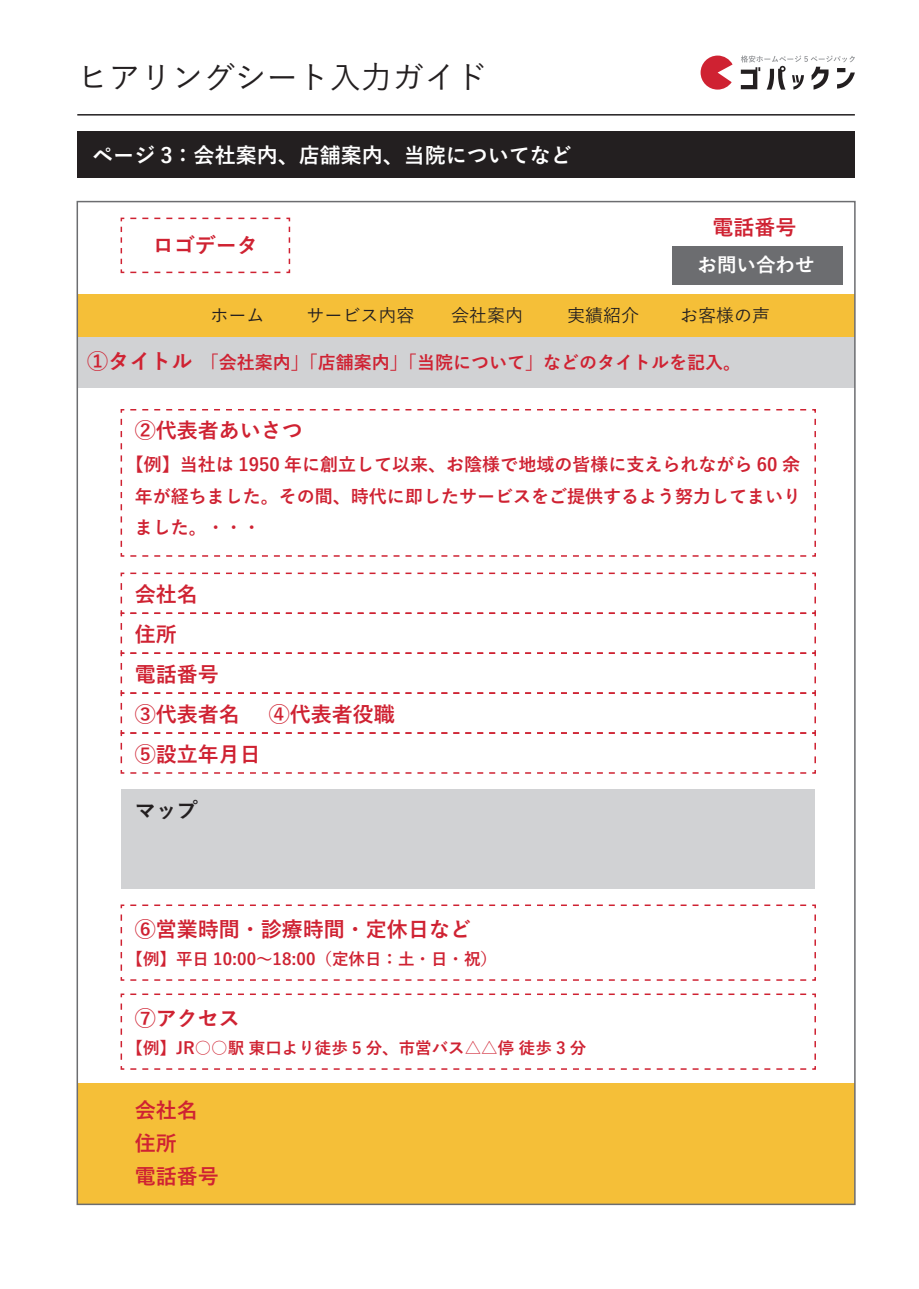
<style>
.page{position:relative;width:919px;height:1289px;background:#fff}
.page>*{position:absolute;margin:0;border:0;box-sizing:border-box;transform-origin:0 0}
.t1{font:500 31.5px "Yu Go";color:#231f20}
.t2{font:700 21px/39.9px "Yu Go";color:#cf2232}
.t3{font:700 21px "Yu Go";color:#fff}
.t4{font:700 21px "Yu Go";color:#231f20}
.t5{font:700 19.5px "Yu Go";color:#fff}
.t6{font:700 18px/31.5px "Yu Go";color:#cf2232;text-align:justify}
.t7{font:500 18px "Yu Go";color:#231f20}
.t8{font:700 16.5px "Yu Go";color:#cf2232}
</style>
<div class="page">
<div style="left:77px;top:294px;width:777px;height:43px;background:#f5bf38"></div>
<div style="left:77px;top:1083px;width:777px;height:121px;background:#f5bf38"></div>
<div style="left:77px;top:337px;width:777px;height:51px;background:#d1d2d4"></div>
<div style="left:77px;top:131px;width:777px;height:47px;background:#231f20"></div>
<svg style="left:700px;top:56px;width:32px;height:34px"></svg>
<svg style="left:740px;top:55px;width:114px;height:35px"></svg>
<hr style="left:77px;top:114px;width:777px;height:2px;background:#231f20">
<div style="left:672px;top:246px;width:170px;height:38px;background:#6c6d70"></div>
<svg style="left:120px;top:217px;width:171px;height:57px"></svg>
<svg style="left:120px;top:409px;width:696px;height:148px"></svg>
<svg style="left:120px;top:572px;width:696px;height:202px"></svg>
<div style="left:121px;top:788px;width:694px;height:100px;background:#d1d2d4"></div>
<svg style="left:120px;top:904px;width:696px;height:77px"></svg>
<svg style="left:120px;top:993px;width:696px;height:77px"></svg>
<h1 class="t1" style="left:77px;top:48px;width:411px">ヒアリングシート入力ガイド</h1>
<p class="t3" style="left:92px;top:143px;width:481px">ページ 3：会社案内、店舗案内、当院についてなど</p>
<p class="t2" style="left:153px;top:226px;width:106px">ロゴデータ</p>
<p class="t2" style="left:712px;top:208px;width:85px">電話番号</p>
<p class="t5" style="left:697px;top:254px;width:118px">お問い合わせ</p>
<p class="t2" style="left:87px;top:342px;width:106px">①タイトル</p>
<p class="t7" style="left:210px;top:298px;width:55px">ホーム</p>
<p class="t7" style="left:306px;top:298px;width:109px">サービス内容</p>
<p class="t7" style="left:451px;top:298px;width:73px">会社案内</p>
<p class="t7" style="left:567px;top:298px;width:73px">実績紹介</p>
<p class="t7" style="left:680px;top:298px;width:91px">お客様の声</p>
<p class="t6" style="left:201px;top:347px;width:541px">「会社案内」「店舗案内」「当院について」などのタイトルを記入。</p>
<p class="t2" style="left:135px;top:411px;width:169px">②代表者あいさつ</p>
<p class="t6" style="left:135px;top:449px;width:668px;text-indent:-9px">【例】当社は 1950 年に創立して以来、お陰様で地域の皆様に支えられながら 60 余年が経ちました。その間、時代に即したサービスをご提供するよう努力してまいりました。・・・</p>
<p class="t2" style="left:135px;top:574px;width:85px">会社名住所<br>電話番号</p>
<p class="t2" style="left:135px;top:694px;width:106px">③代表者名</p>
<p class="t2" style="left:269px;top:694px;width:127px">④代表者役職</p>
<p class="t2" style="left:135px;top:734px;width:127px">⑤設立年月日</p>
<p class="t4" style="left:135px;top:798px;width:64px">マップ</p>
<p class="t2" style="left:135px;top:909px;width:337px">⑥営業時間・診療時間・定休日など</p>
<p class="t8" style="left:127px;top:949px;width:372px">【例】平日 10:00～18:00（定休日：土・日・祝）</p>
<p class="t2" style="left:135px;top:998px;width:106px">⑦アクセス</p>
<p class="t8" style="left:127px;top:1038px;width:461px">【例】JR○○駅 東口より徒歩 5 分、市営バス△△停 徒歩 3 分</p>
<p class="t2" style="left:135px;top:1094px;width:85px;line-height:33px">会社名住所<br>電話番号</p>
</div>
